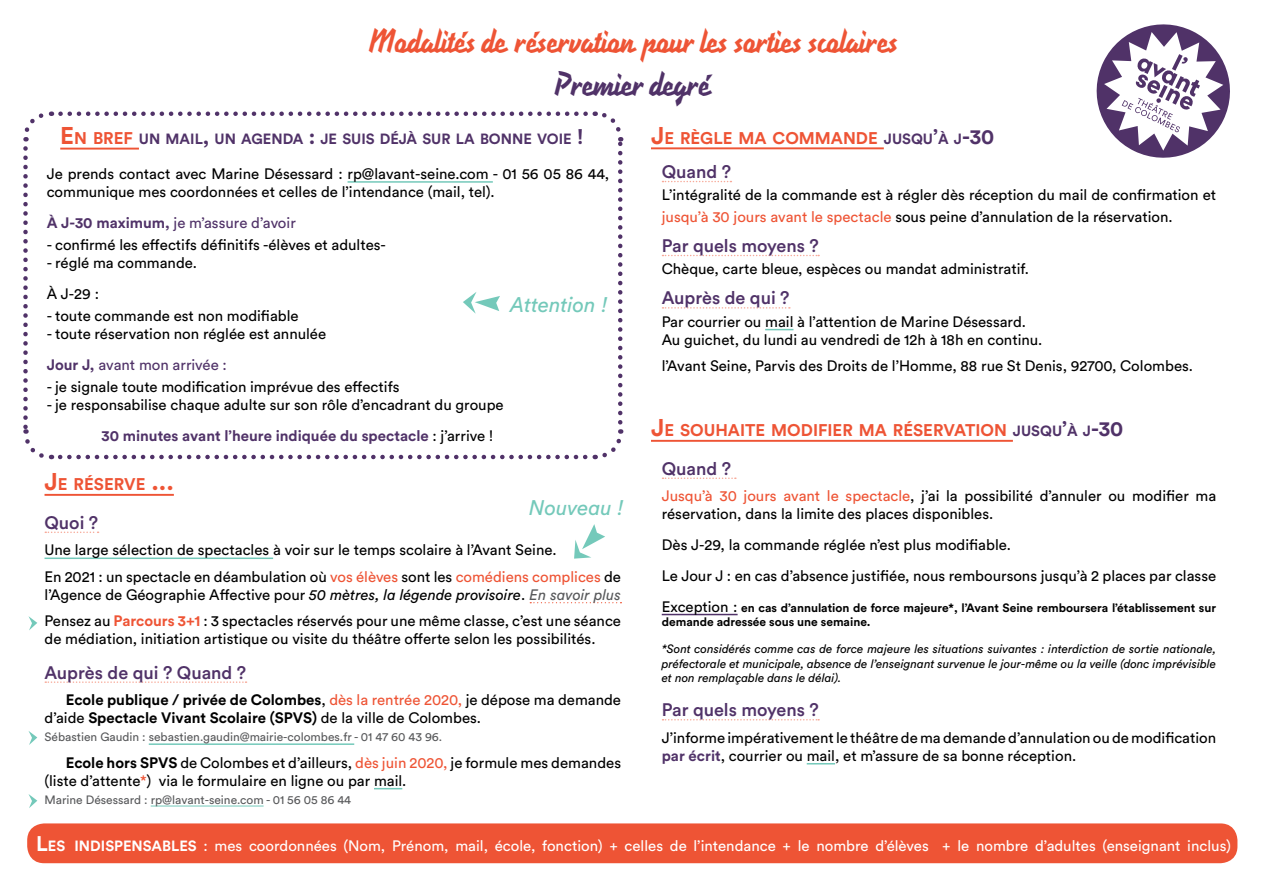
<style>
.page{position:relative;width:1263px;height:893px;background:#fff}
.page>*{position:absolute;margin:0;border:0;box-sizing:border-box;transform-origin:0 0}
.t1{font:700 36px "Loupot";color:#ee5435}
.t2{font:700 36px "Loupot";color:#503268}
.t3{font:italic 21px "Circular Std";color:#74c9ba}
.t4{font:500 18px "Circular Std";color:#503268}
.t5{font:700 16.8px "Circular Std";color:#ee5435}
.t6{font:15px/18px "Circular Std";color:#000}
.t7{font:15px "Circular Std";color:#fff}
.t8{font:700 15px/18px "Circular Std";color:#000}
.t9{font:15px "Circular Std";color:#503268}
.t10{font:700 14.7px "Circular Std";color:#503268}
.t11{font:italic 12px/14.4px "Circular Std";color:#000;text-align:justify}
.t12{font:700 12px/14.4px "Circular Std";color:#000}
.t13{font:12px "Circular Std";color:#58595b}
.s1{font-size:24px;color:#ee5435}
.s2{font-size:16.8px;color:#ee5435}
.s3{font-size:21px}
.s4{font-weight:700}
.s5{font-weight:700;color:#503268}
.s6{color:#503268}
.s7{font-size:24px}
.s8{font-size:14.7px;color:#503268}
.s9{font-size:21px;color:#503268}
.s10{color:#ee5435}
.s11{font-weight:400;font-size:15px}
.s12{font-style:italic}
.s13{font-style:italic;color:#58595b}
.s14{font-weight:700;color:#ee5435}
.s15{font-weight:400}
.s16{font-weight:400;color:#ee5435}
.s17{font-weight:700;font-size:21px}
.s18{font-weight:700;font-size:14.7px}
</style>
<div class="page">
<hr style="left:45px;top:494px;width:129px;height:2px;background:#ee5435">
<svg style="left:45px;top:532px;width:54px;height:1px"></svg>
<hr style="left:45px;top:557px;width:228px;height:2px;background:#74c9ba">
<svg style="left:530px;top:602px;width:91px;height:1px"></svg>
<svg style="left:45px;top:681px;width:202px;height:2px"></svg>
<hr style="left:149px;top:743px;width:205px;height:2px;background:#74c9ba">
<svg style="left:374px;top:788px;width:28px;height:1px"></svg>
<hr style="left:151px;top:805px;width:113px;height:1px;background:#74c9ba">
<svg style="left:574px;top:524px;width:31px;height:35px"></svg>
<hr style="left:60px;top:148px;width:79px;height:2px;background:#ee5435">
<hr style="left:348px;top:181px;width:145px;height:2px;background:#74c9ba">
<svg style="left:23px;top:148px;width:29px;height:312px"></svg>
<svg style="left:60px;top:429px;width:564px;height:31px"></svg>
<svg style="left:595px;top:111px;width:29px;height:311px"></svg>
<svg style="left:23px;top:111px;width:563px;height:31px"></svg>
<hr style="left:651px;top:147px;width:233px;height:2px;background:#ee5435">
<svg style="left:662px;top:181px;width:69px;height:1px"></svg>
<svg style="left:662px;top:255px;width:157px;height:1px"></svg>
<svg style="left:662px;top:307px;width:128px;height:2px"></svg>
<svg style="left:765px;top:329px;width:28px;height:1px"></svg>
<hr style="left:651px;top:440px;width:362px;height:2px;background:#ee5435">
<svg style="left:662px;top:477px;width:74px;height:2px"></svg>
<hr style="left:662px;top:614px;width:76px;height:1px;background:#503268">
<svg style="left:662px;top:719px;width:157px;height:1px"></svg>
<svg style="left:807px;top:763px;width:28px;height:1px"></svg>
<svg style="left:463px;top:292px;width:37px;height:22px"></svg>
<svg style="left:28px;top:794px;width:9px;height:14px"></svg>
<svg style="left:28px;top:731px;width:9px;height:14px"></svg>
<svg style="left:28px;top:616px;width:9px;height:14px"></svg>
<div style="left:27px;top:823px;width:1210px;height:40px;background:#ee5435;border-radius:17px"></div>
<svg style="left:1096px;top:24px;width:134px;height:134px"></svg>
<h1 class="t1" style="left:368px;top:19px;width:530px">Modalités de réservation pour les sorties scolaires</h1>
<h1 class="t2" style="left:554px;top:62px;width:157px">Premier degré</h1>
<p class="t10" style="left:60px;top:129px;width:525px"><span class="s1">E</span><span class="s2">N BREF</span> UN MAIL<span class="s3">,</span> UN AGENDA <span class="s3">:</span> JE SUIS DÉJÀ SUR LA BONNE VOIE <span class="s3">!</span></p>
<p class="t6" style="left:47px;top:164px;width:564px">Je prends contact avec Marine Désessard : rp@lavant-seine.com - 01 56 05 86 44, communique mes coordonnées et celles de l’intendance (mail, tel).</p>
<p class="t9" style="left:47px;top:213px;width:251px"><span class="s4">À J-30 maximum,</span> je m’assure d’avoir</p>
<p class="t6" style="left:47px;top:235px;width:341px">- confirmé les effectifs définitifs -élèves et adultes-</p>
<p class="t6" style="left:47px;top:247px;width:152px;line-height:30.8px">- réglé ma commande.<br>À J-29 :</p>
<p class="t6" style="left:47px;top:306px;width:253px">- toute commande est non modifiable</p>
<p class="t6" style="left:47px;top:318px;width:281px;line-height:30.8px">- toute réservation non réglée est annulée<br><span class="s5">Jour J,</span> <span class="s6">avant mon arrivée :</span></p>
<p class="t6" style="left:47px;top:377px;width:354px">- je signale toute modification imprévue des effectifs</p>
<p class="t6" style="left:102px;top:389px;width:404px;line-height:30.8px;text-indent:-55px">- je responsabilise chaque adulte sur son rôle d’encadrant du groupe<br><span class="s5">30 minutes avant l’heure indiquée du spectacle</span> : j’arrive !</p>
<p class="t5" style="left:651px;top:127px;width:345px"><span class="s7">J</span>E RÈGLE MA COMMANDE <span class="s8">JUSQU</span><span class="s9">’</span><span class="s8">À J</span><span class="s9">-30</span></p>
<p class="t4" style="left:662px;top:160px;width:71px">Quand ?</p>
<p class="t6" style="left:662px;top:184px;width:556px;line-height:21.6px">L’intégralité de la commande est à régler dès réception du mail de confirmation et <span class="s10">jusqu’à 30 jours avant le spectacle</span> sous peine d’annulation de la réservation.</p>
<p class="t4" style="left:662px;top:234px;width:159px">Par quels moyens ?</p>
<p class="t6" style="left:662px;top:260px;width:369px">Chèque, carte bleue, espèces ou mandat administratif.</p>
<p class="t4" style="left:662px;top:287px;width:129px">Auprès de qui ?</p>
<p class="t6" style="left:662px;top:312px;width:382px">Par courrier ou mail à l’attention de Marine Désessard.<br>Au guichet, du lundi au vendredi de 12h à 18h en continu.</p>
<p class="t6" style="left:662px;top:357px;width:533px">l’Avant Seine, Parvis des Droits de l’Homme, 88 rue St Denis, 92700, Colombes.</p>
<h2 class="t3" style="left:510px;top:292px;width:99px">Attention !</h2>
<p class="t5" style="left:651px;top:419px;width:474px"><span class="s7">J</span>E SOUHAITE MODIFIER MA RÉSERVATION <span class="s8">JUSQU</span><span class="s9">’</span><span class="s8">À J</span><span class="s9">-30</span></p>
<p class="t4" style="left:662px;top:457px;width:71px">Quand ?</p>
<p class="t6" style="left:662px;top:487px;width:556px"><span class="s10">Jusqu’à 30 jours avant le spectacle</span>, j’ai la possibilité d’annuler ou modifier ma réservation, dans la limite des places disponibles.</p>
<p class="t6" style="left:662px;top:529px;width:556px;line-height:30.8px">Dès J-29, la commande réglée n’est plus modifiable.<br>Le Jour J : en cas d’absence justifiée, nous remboursons jusqu’à 2 places par classe</p>
<p class="t12" style="left:662px;top:600px;width:556px"><span class="s11">Exception :</span> en cas d’annulation de force majeure*, l’Avant Seine remboursera l’établissement sur demande adressée sous une semaine.</p>
<p class="t11" style="left:662px;top:641px;width:556px">*Sont considérés comme cas de force majeure les situations suivantes : interdiction de sortie nationale, préfectorale et municipale, absence de l’enseignant survenue le jour-même ou la veille (donc imprévisible et non remplaçable dans le délai).</p>
<p class="t4" style="left:662px;top:699px;width:159px">Par quels moyens ?</p>
<p class="t6" style="left:662px;top:728px;width:556px">J’informe impérativement le théâtre de ma demande d’annulation ou de modification <span class="s5">par écrit</span>, courrier ou mail, et m’assure de sa bonne réception.</p>
<p class="t5" style="left:45px;top:473px;width:131px"><span class="s7">J</span>E RÉSERVE <span class="s7">...</span></p>
<p class="t4" style="left:45px;top:511px;width:55px">Quoi ?</p>
<p class="t6" style="left:45px;top:537px;width:578px;line-height:26.5px">Une large sélection de spectacles à voir sur le temps scolaire à l’Avant Seine.<br>En 2021 : un spectacle en déambulation où <span class="s10">vos élèves</span> sont les <span class="s10">comédiens complices</span> de</p>
<p class="t6" style="left:45px;top:581px;width:578px;line-height:26.5px">l’Agence de Géographie Affective pour <span class="s12">50 mètres, la légende provisoire</span>. <span class="s13">En savoir plus<br></span>Pensez au <span class="s14">Parcours 3+1</span> : 3 spectacles réservés pour une même classe, c’est une séance</p>
<p class="t6" style="left:45px;top:630px;width:552px">de médiation, initiation artistique ou visite du théâtre offerte selon les possibilités.</p>
<p class="t4" style="left:45px;top:661px;width:203px">Auprès de qui ? Quand ?</p>
<p class="t8" style="left:45px;top:691px;width:578px;text-indent:21px">Ecole publique / privée de Colombes<span class="s15">,</span> <span class="s16">dès la rentrée 2020,</span> <span class="s15">je dépose ma demande d’aide</span> Spectacle Vivant Scolaire (SPVS) <span class="s15">de la ville de Colombes.</span></p>
<p class="t13" style="left:45px;top:730px;width:399px">Sébastien Gaudin : sebastien.gaudin@mairie-colombes.fr - 01 47 60 43 96.</p>
<p class="t6" style="left:45px;top:753px;width:578px;text-indent:21px"><span class="s4">Ecole hors SPVS</span> de Colombes et d’ailleurs, <span class="s10">dès juin 2020,</span> je formule mes demandes (liste d’attente<span class="s10">*</span>) via le formulaire en ligne ou par mail.</p>
<p class="t13" style="left:45px;top:792px;width:308px">Marine Désessard : rp@lavant-seine.com - 01 56 05 86 44</p>
<h2 class="t3" style="left:529px;top:494px;width:96px">Nouveau !</h2>
<p class="t7" style="left:36px;top:836px;width:1196px"><span class="s17">L</span><span class="s18">ES INDISPENSABLES</span> : mes coordonnées (Nom, Prénom, mail, école, fonction) + celles de l’intendance + le nombre d’élèves + le nombre d’adultes (enseignant inclus)</p>
</div>
